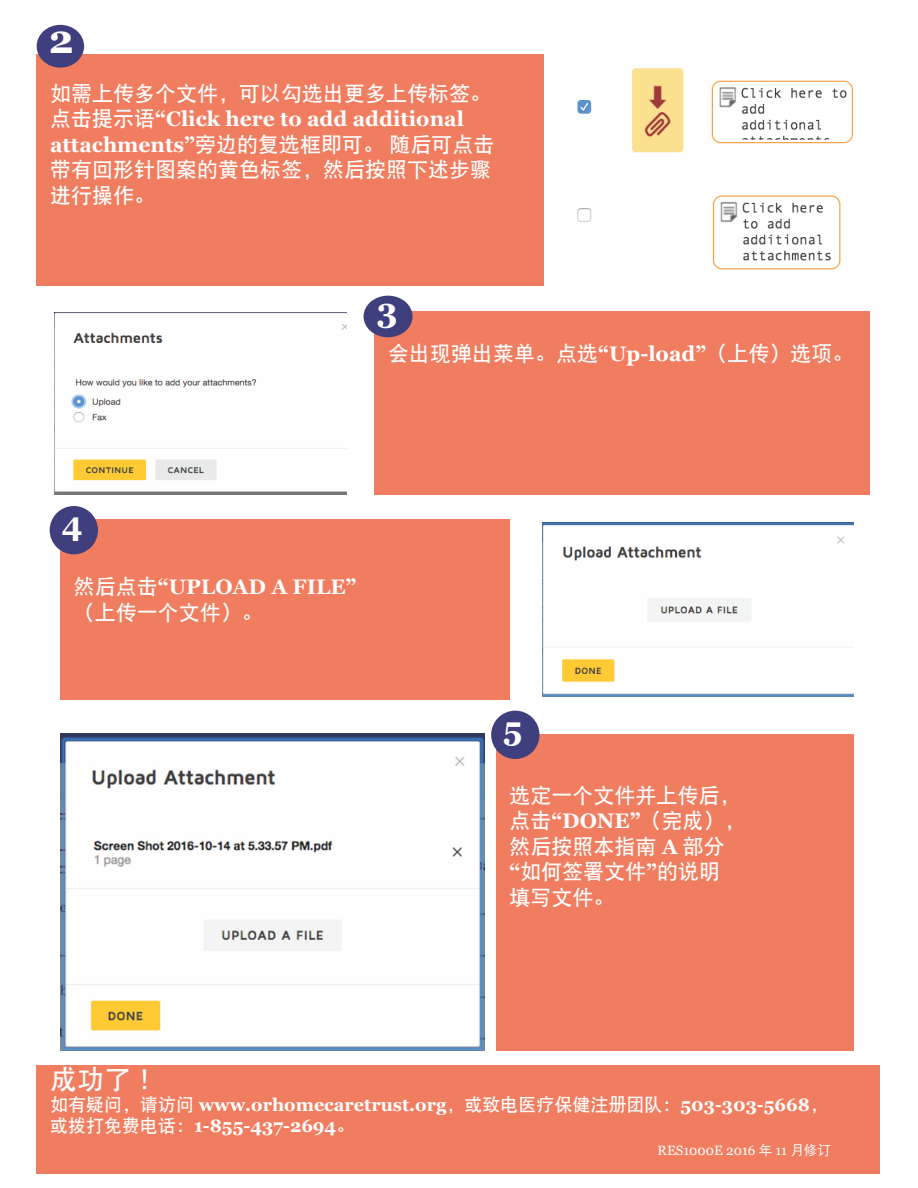
<style>
.page{position:relative;width:918px;height:1188px;background:#fff}
.page>*{position:absolute;margin:0;border:0;box-sizing:border-box;transform-origin:0 0}
.Paragraph_Style1{font:700 39.6px "Georgia";color:#fefefe}
.Paragraph_Style1-2{font:700 33.6px "Georgia";color:#fefefe}
.Paragraph_Style1-3{font:700 32.25px "Georgia";color:#fefefe}
.Paragraph_Style2{font:27px "DFP Hei W7";color:#fefefe}
.Paragraph_Style1-4{font:21px/25.5px "DFP Hei W7";color:#fefefe}
.Paragraph_Style7{font:700 18px/21px "Georgia";color:#fefefe}
.Paragraph_Style8{font:13.5px "Georgia";color:#fefefe}
.s1{font-family:"Georgia";font-weight:700}
.s2{font-family:"DFP Hei W7";font-weight:400}
.s3{font-family:"DFP Hei W5"}
</style>
<div class="page">
<div style="left:375px;top:311px;width:495px;height:183px;background:#f07d5f"></div>
<svg style="left:364px;top:296px;width:49px;height:41px"></svg>
<div style="left:60px;top:520px;width:449px;height:180px;background:#f07d5f"></div>
<svg style="left:50px;top:506px;width:48px;height:48px"></svg>
<div style="left:496px;top:734px;width:357px;height:316px;background:#f07d5f"></div>
<img style="left:60px;top:734px;width:424px;height:316px">
<svg style="left:491px;top:711px;width:49px;height:48px"></svg>
<div style="left:37px;top:54px;width:507px;height:231px;background:#f07d5f"></div>
<svg style="left:37px;top:25px;width:47px;height:43px"></svg>
<div style="left:37px;top:1065px;width:843px;height:108px;background:#f07d5f"></div>
<img style="left:54px;top:312px;width:293px;height:182px">
<img style="left:543px;top:523px;width:310px;height:173px">
<img style="left:577px;top:68px;width:276px;height:202px">
<p class="Paragraph_Style1" style="left:49px;top:10px;width:26px">2</p>
<p class="Paragraph_Style1-4" style="left:50px;top:80px;width:446px">如需上传多个文件，可以勾选出更多上传标签。点击提示语<span class="s1">“Click here to add additional attachments”</span>旁边的复选框即可。随后可点击带有回形针图案的黄色标签，然后按照下述步骤进行操作。</p>
<p class="Paragraph_Style1-2" style="left:377px;top:285px;width:23px">3</p>
<p class="Paragraph_Style1-4" style="left:388px;top:340px;width:467px">会出现弹出菜单。点选<span class="s1">“Up-load”</span>（上传）选项。</p>
<p class="Paragraph_Style1-3" style="left:62px;top:499px;width:22px">4</p>
<p class="Paragraph_Style1-4" style="left:74px;top:574px;width:284px">然后点击<span class="s1">“UPLOAD A FILE”</span>（上传一个文件）。</p>
<p class="Paragraph_Style1-3" style="left:503px;top:704px;width:21px">5</p>
<p class="Paragraph_Style1-4" style="left:509px;top:782px;width:238px">选定一个文件并上传后，点击<span class="s1">“DONE”</span>（完成），然后按照本指南 <span class="s1">A</span> 部分<br><span class="s1">“</span>如何签署文件<span class="s1">”</span>的说明填写文件。</p>
<p class="Paragraph_Style2" style="left:50px;top:1064px;width:110px">成功了！</p>
<p class="Paragraph_Style7" style="left:50px;top:1093px;width:779px"><span class="s2">如有疑问，请访问</span> www.orhomecaretrust.org<span class="s2">，或致电医疗保健注册团队：</span>503-303-5668<span class="s2">，或拨打免费电话：</span>1-855-437-2694<span class="s2">。</span></p>
<p class="Paragraph_Style8" style="left:658px;top:1140px;width:175px">RES1000E 2016 <span class="s3">年</span> 11 <span class="s3">月修订</span></p>
</div>
